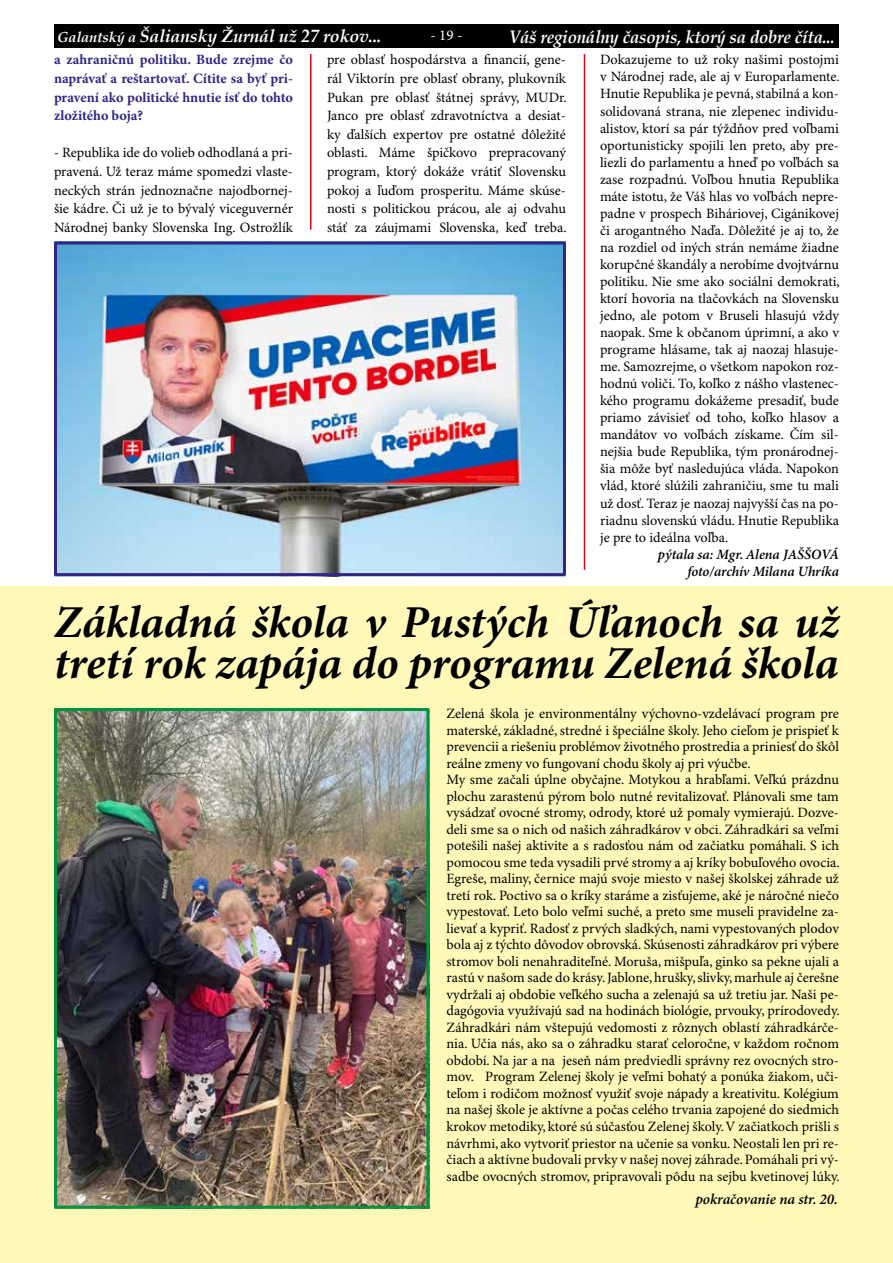
<style>
.page{position:relative;width:893px;height:1263px;background:#fff}
.page>*{position:absolute;margin:0;border:0;box-sizing:border-box;transform-origin:0 0}
.t1{font:italic 700 45.75px/40.5px "Minion Pro";letter-spacing:-.005em;color:#000}
.t2{font:italic 700 18px "Book Antiqua";letter-spacing:-.01em;color:#fff;scale:.93 1}
.t3{font:italic 700 17.7px "Book Antiqua";letter-spacing:-.01em;color:#fff}
.t4{font:italic 600 15px "Minion Pro";letter-spacing:-.005em;color:#000}
.t5{font:15px "Minion Pro";color:#fff}
.t6{font:14.25px/17.1px "Minion Pro";color:#000;text-align:justify}
.t7{font:700 14.25px/18.6px "Minion Pro";letter-spacing:-.005em;color:#312783;text-align:justify}
.t8{font:italic 600 14.25px/17.1px "Minion Pro";letter-spacing:-.01em;color:#000;text-align:right}
.s1{font-size:14.55px}
</style>
<div class="page">
<div style="left:0;top:587px;width:893px;height:676px;background:#fff8b9"></div>
<hr style="left:310px;top:54px;width:1px;height:176px;background:#e30613">
<hr style="left:584px;top:54px;width:1px;height:516px;background:#e30613">
<img style="left:58px;top:246px;width:504px;height:326px">
<div style="left:54px;top:242px;width:512px;height:334px;border:3px solid #312783"></div>
<img style="left:58px;top:712px;width:367px;height:493px">
<div style="left:54px;top:708px;width:375px;height:501px;border:3px solid #00923e"></div>
<div style="left:54px;top:24px;width:785px;height:24px;background:#000"></div>
<p class="t3" style="left:57px;top:24px;width:326px"><span class="s1">Galantský a</span> Šaliansky Žurnál už 27 rokov...</p>
<p class="t5" style="left:431px;top:26px;width:33px">- 19 -</p>
<p class="t2" style="left:509px;top:24px;width:352px">Váš regionálny časopis, ktorý sa dobre číta...</p>
<p class="t6" style="left:327px;top:51px;width:241px;line-height:18.6px">pre oblasť hospodárstva a financií, gene&shy;rál Viktorín pre oblasť obrany, plukovník Pukan pre oblasť štátnej správy, MUDr.<br>Janco pre oblasť zdravotníctva a desiat&shy;ky ďalších expertov pre ostatné dôležité oblasti. Máme špičkovo prepracovaný program, ktorý dokáže vrátiť Slovensku pokoj a ľuďom prosperitu. Máme skúse&shy;nosti s politickou prácou, ale aj odvahu stáť za záujmami Slovenska, keď treba.</p>
<p class="t6" style="left:600px;top:52px;width:241px">Dokazujeme to už roky našimi postojmi v Národnej rade, ale aj v Europarlamente.<br>Hnutie Republika je pevná, stabilná a kon&shy;solidovaná strana, nie zlepenec individu&shy;alistov, ktorí sa pár týždňov pred voľbami oportunisticky spojili len preto, aby pre&shy;liezli do parlamentu a hneď po voľbách sa zase rozpadnú. Voľbou hnutia Republika máte istotu, že Váš hlas vo voľbách nepre&shy;padne v prospech Biháriovej, Cigánikovej či arogantného Naďa. Dôležité je aj to, že na rozdiel od iných strán nemáme žiadne korupčné škandály a nerobíme dvojtvárnu politiku. Nie sme ako sociálni demokrati, ktorí hovoria na tlačovkách na Slovensku jedno, ale potom v Bruseli hlasujú vždy naopak. Sme k občanom úprimní, a ako v programe hlásame, tak aj naozaj hlasuje&shy;me. Samozrejme, o všetkom napokon roz&shy;hodnú voliči. To, koľko z nášho vlastenec&shy;kého programu dokážeme presadiť, bude priamo závisieť od toho, koľko hlasov a mandátov vo voľbách získame. Čím sil&shy;nejšia bude Republika, tým pronárodnej&shy;šia môže byť nasledujúca vláda. Napokon vlád, ktoré slúžili zahraničiu, sme tu mali už dosť. Teraz je naozaj najvyšší čas na po&shy;riadnu slovenskú vládu. Hnutie Republika je pre to ideálna voľba.</p>
<p class="t8" style="left:658px;top:546px;width:183px">pýtala sa: Mgr. Alena JAŠŠOVÁ foto/archív Milana Uhríka</p>
<h1 class="t1" style="left:54px;top:604px;width:786px">Základná škola v Pustých Úľanoch sa už tretí rok zapája do programu Zelená škola</h1>
<p class="t6" style="left:446px;top:706px;width:395px;line-height:16.5px;text-align:left">Zelená škola je environmentálny výchovno-vzdelávací program pre materské, základné, stredné i špeciálne školy. Jeho cieľom je prispieť k prevencii a riešeniu problémov životného prostredia a priniesť do škôl reálne zmeny vo fungovaní chodu školy aj pri výučbe.<br>My sme začali úplne obyčajne. Motykou a hrabľami. Veľkú prázdnu plochu zarastenú pýrom bolo nutné revitalizovať. Plánovali sme tam vysádzať ovocné stromy, odrody, ktoré už pomaly vymierajú. Dozve&shy;deli sme sa o nich od našich záhradkárov v obci. Záhradkári sa veľmi potešili našej aktivite a s radosťou nám od začiatku pomáhali. S ich pomocou sme teda vysadili prvé stromy a aj kríky bobuľového ovocia.<br>Egreše, maliny, černice majú svoje miesto v našej školskej záhrade už tretí rok. Poctivo sa o kríky staráme a zisťujeme, aké je náročné niečo vypestovať. Leto bolo veľmi suché, a preto sme museli pravidelne za&shy;lievať a kypriť. Radosť z prvých sladkých, nami vypestovaných plodov bola aj z týchto dôvodov obrovská. Skúsenosti záhradkárov pri výbere stromov boli nenahraditeľné. Moruša, mišpuľa, ginko sa pekne ujali a rastú v našom sade do krásy. Jablone, hrušky, slivky, marhule aj čerešne vydržali aj obdobie veľkého sucha a zelenajú sa už tretiu jar. Naši pe&shy;dagógovia využívajú sad na hodinách biológie, prvouky, prírodovedy.<br>Záhradkári nám vštepujú vedomosti z rôznych oblastí záhradkárče&shy;nia. Učia nás, ako sa o záhradku starať celoročne, v každom ročnom období. Na jar a na jeseň nám predviedli správny rez ovocných stro&shy;mov. Program Zelenej školy je veľmi bohatý a ponúka žiakom, uči&shy;teľom i rodičom možnosť využiť svoje nápady a kreativitu. Kolégium na našej škole je aktívne a počas celého trvania zapojené do siedmich krokov metodiky, ktoré sú súčasťou Zelenej školy. V začiatkoch prišli s návrhmi, ako vytvoriť priestor na učenie sa vonku. Neostali len pri re&shy;čiach a aktívne budovali prvky v našej novej záhrade. Pomáhali pri vý&shy;sadbe ovocných stromov, pripravovali pôdu na sejbu kvetinovej lúky.</p>
<p class="t4" style="left:695px;top:1190px;width:144px">pokračovanie na str. 20.</p>
<p class="t7" style="left:54px;top:51px;width:240px">a zahraničnú politiku. Bude zrejme čo naprávať a reštartovať. Cítite sa byť pri&shy;pravení ako politické hnutie ísť do tohto zložitého boja?</p>
<p class="t6" style="left:54px;top:144px;width:240px;line-height:18.6px">- Republika ide do volieb odhodlaná a pri&shy;pravená. Už teraz máme spomedzi vlaste&shy;neckých strán jednoznačne najodbornej&shy;šie kádre. Či už je to bývalý viceguvernér Národnej banky Slovenska Ing. Ostrožlík</p>
</div>
